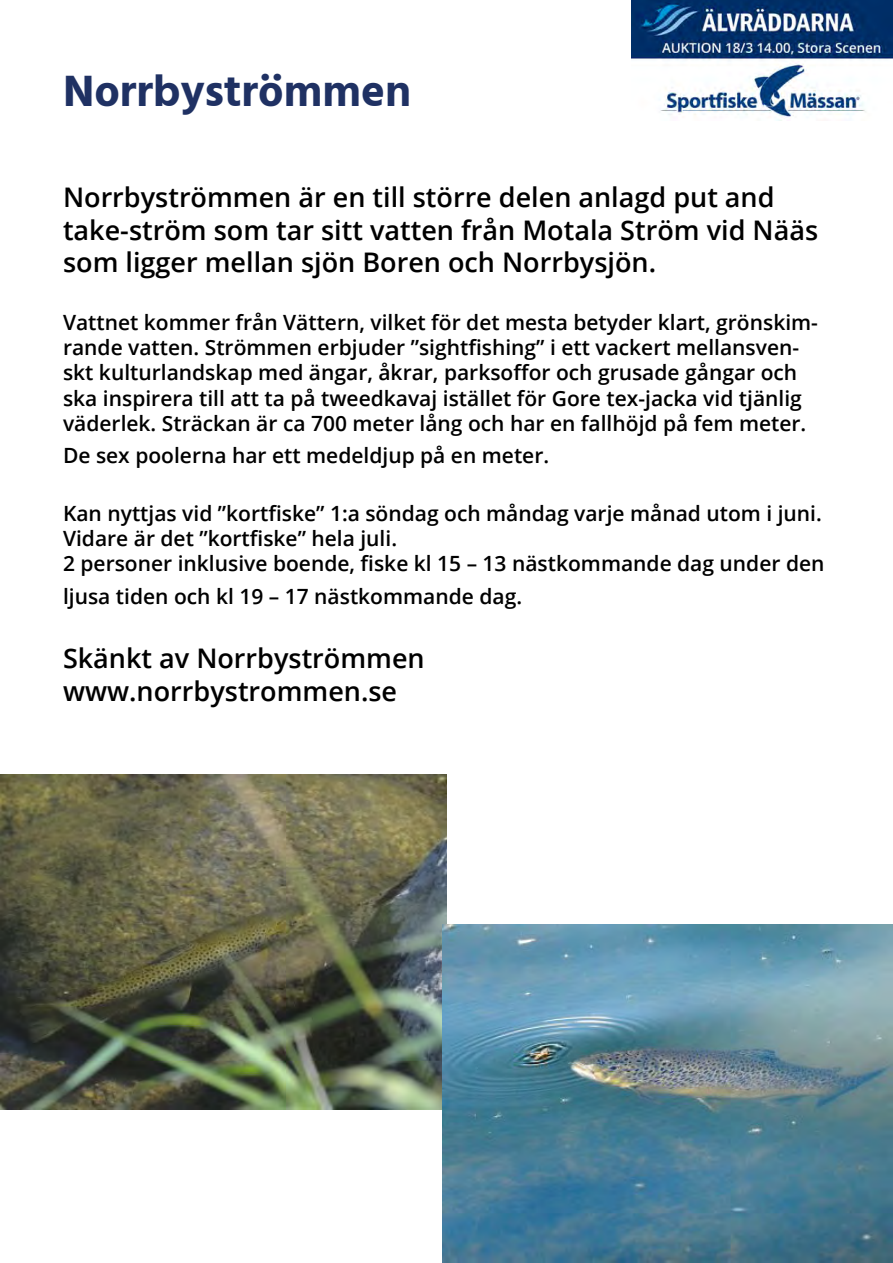
<style>
.page{position:relative;width:893px;height:1263px;background:#fff}
.page>*{position:absolute;margin:0;border:0;box-sizing:border-box;transform-origin:0 0}
.t1{font:700 45px "Hind Madurai";color:#1f3163}
.t2{font:600 27px/32.4px "Open Sans";color:#000}
.t3{font:600 21px/25.2px "Open Sans";color:#000}
</style>
<div class="page">
<img style="left:631px;top:0;width:261px;height:120px">
<img style="left:0;top:774px;width:447px;height:335px">
<img style="left:443px;top:925px;width:450px;height:337px">
<p class="t1" style="left:63px;top:62px;width:350px">Norrbyströmmen</p>
<p class="t2" style="left:63px;top:181px;width:757px">Norrbyströmmen är en till större delen anlagd put and take-ström som tar sitt vatten från Motala Ström vid Nääs som ligger mellan sjön Boren och Norrbysjön.</p>
<p class="t3" style="left:63px;top:309px;width:756px">Vattnet kommer från Vättern, vilket för det mesta betyder klart, grönskim&shy;rande vatten. Strömmen erbjuder ”sightfishing” i ett vackert mellansven&shy;skt kulturlandskap med ängar, åkrar, parksoffor och grusade gångar och ska inspirera till att ta på tweedkavaj istället för Gore tex-jacka vid tjänlig väderlek. Sträckan är ca 700 meter lång och har en fallhöjd på fem meter.</p>
<p class="t3" style="left:63px;top:442px;width:488px">De sex poolerna har ett medeldjup på en meter.</p>
<p class="t3" style="left:63px;top:500px;width:760px">Kan nyttjas vid ”kortfiske” 1:a söndag och måndag varje månad utom i juni.<br>Vidare är det ”kortfiske” hela juli.</p>
<p class="t3" style="left:63px;top:547px;width:763px;line-height:32.4px">2 personer inklusive boende, fiske kl 15 – 13 nästkommande dag under den ljusa tiden och kl 19 – 17 nästkommande dag.</p>
<p class="t2" style="left:63px;top:642px;width:363px">Skänkt av Norrbyströmmen</p>
<p class="t2" style="left:63px;top:674px;width:336px">www.norrbystrommen.se</p>
</div>
